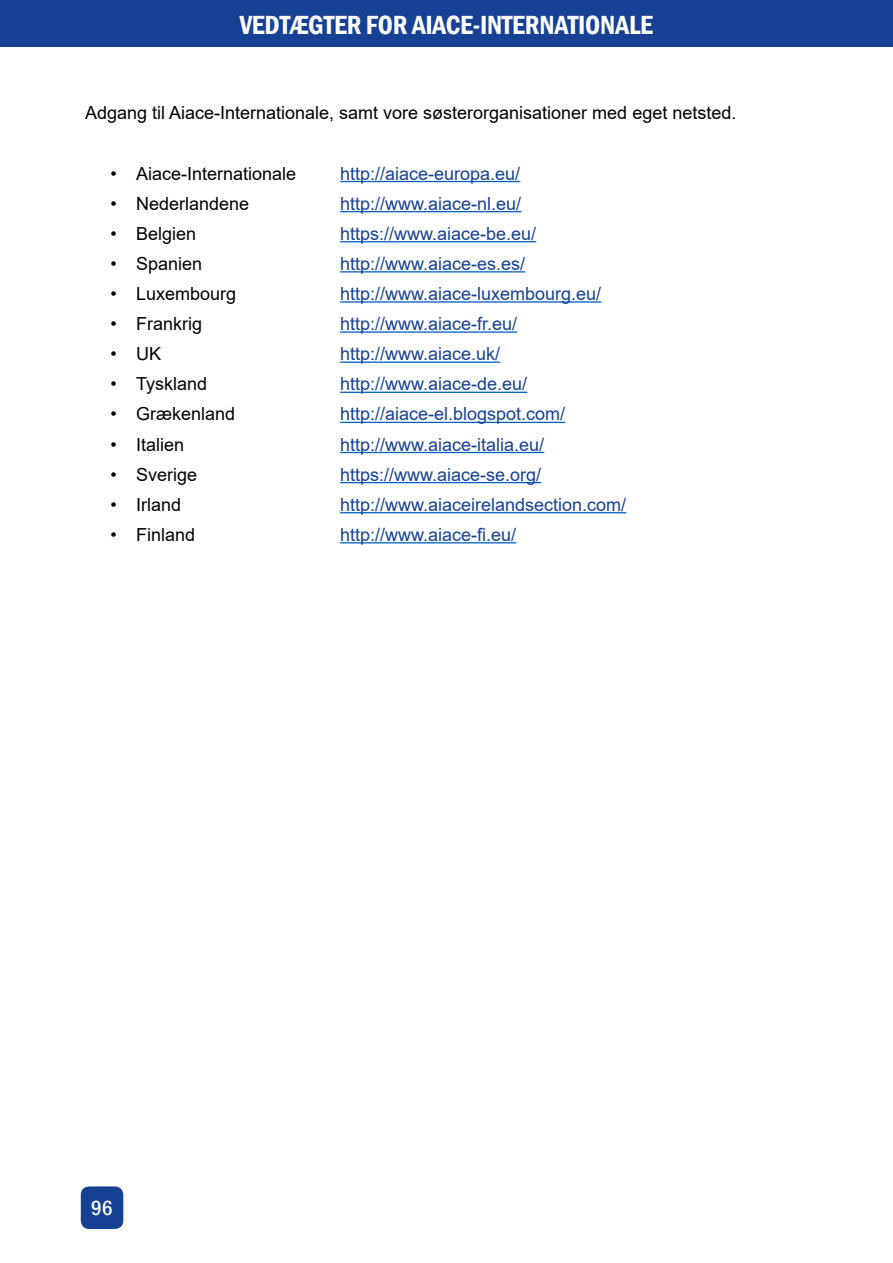
<style>
.page{position:relative;width:893px;height:1263px;background:#fff}
.page>*{position:absolute;margin:0;border:0;box-sizing:border-box;transform-origin:0 0}
.t1{font:600 condensed 27px "Franklin Gothic";letter-spacing:-.01em;color:#fff}
.t2{font:500 condensed 21px "Franklin Gothic";color:#fff}
.t3{font:18px "Arial";color:#164194}
.t4{font:18px "Arial";color:#000}
</style>
<div class="page">
<div style="left:81px;top:1186px;width:42px;height:43px;background:#164194;border-radius:9px"></div>
<hr style="left:340px;top:181px;width:180px;height:1px;background:#0563c1">
<hr style="left:340px;top:211px;width:181px;height:1px;background:#0563c1">
<hr style="left:340px;top:241px;width:196px;height:1px;background:#0563c1">
<hr style="left:340px;top:271px;width:185px;height:1px;background:#0563c1">
<hr style="left:340px;top:301px;width:261px;height:2px;background:#0563c1">
<hr style="left:340px;top:331px;width:177px;height:2px;background:#0563c1">
<hr style="left:340px;top:361px;width:160px;height:2px;background:#0563c1">
<hr style="left:340px;top:392px;width:187px;height:1px;background:#0563c1">
<hr style="left:340px;top:422px;width:225px;height:1px;background:#0563c1">
<hr style="left:340px;top:452px;width:204px;height:1px;background:#0563c1">
<hr style="left:340px;top:482px;width:201px;height:1px;background:#0563c1">
<hr style="left:340px;top:512px;width:286px;height:1px;background:#0563c1">
<hr style="left:340px;top:542px;width:176px;height:1px;background:#0563c1">
<div style="left:0;top:0;width:893px;height:47px;background:#164194"></div>
<h1 class="t1" style="left:240px;top:7px;width:415px">VEDTÆGTER FOR AIACE-INTERNATIONALE</h1>
<p class="t4" style="left:85px;top:101px;width:653px">Adgang til Aiace-Internationale, samt vore søsterorganisationer med eget netsted.</p>
<p class="t4" style="left:111px;top:161px;width:187px">• Aiace-Internationale</p>
<p class="t3" style="left:340px;top:161px;width:182px">http://aiace-europa.eu/</p>
<p class="t4" style="left:111px;top:191px;width:140px">• Nederlandene</p>
<p class="t3" style="left:340px;top:191px;width:183px">http://www.aiace-nl.eu/</p>
<p class="t4" style="left:111px;top:221px;width:87px">• Belgien</p>
<p class="t3" style="left:340px;top:221px;width:198px">https://www.aiace-be.eu/</p>
<p class="t4" style="left:111px;top:251px;width:93px">• Spanien</p>
<p class="t3" style="left:340px;top:251px;width:187px">http://www.aiace-es.es/</p>
<p class="t4" style="left:111px;top:281px;width:127px">• Luxembourg</p>
<p class="t3" style="left:340px;top:281px;width:263px">http://www.aiace-luxembourg.eu/</p>
<p class="t4" style="left:111px;top:311px;width:93px">• Frankrig</p>
<p class="t3" style="left:340px;top:311px;width:179px">http://www.aiace-fr.eu/</p>
<p class="t4" style="left:111px;top:341px;width:52px">• UK</p>
<p class="t3" style="left:340px;top:341px;width:162px">http://www.aiace.uk/</p>
<p class="t4" style="left:111px;top:372px;width:98px">• Tyskland</p>
<p class="t3" style="left:340px;top:372px;width:189px">http://www.aiace-de.eu/</p>
<p class="t4" style="left:111px;top:402px;width:126px">• Grækenland</p>
<p class="t3" style="left:340px;top:402px;width:227px">http://aiace-el.blogspot.com/</p>
<p class="t4" style="left:111px;top:432px;width:75px">• Italien</p>
<p class="t3" style="left:340px;top:432px;width:206px">http://www.aiace-italia.eu/</p>
<p class="t4" style="left:111px;top:462px;width:88px">• Sverige</p>
<p class="t3" style="left:340px;top:462px;width:203px">https://www.aiace-se.org/</p>
<p class="t4" style="left:111px;top:492px;width:72px">• Irland</p>
<p class="t3" style="left:340px;top:492px;width:288px">http://www.aiaceirelandsection.com/</p>
<p class="t4" style="left:111px;top:522px;width:86px">• Finland</p>
<p class="t3" style="left:340px;top:522px;width:178px">http://www.aiace-fi.eu/</p>
<p class="t2" style="left:91px;top:1194px;width:23px">96</p>
</div>
